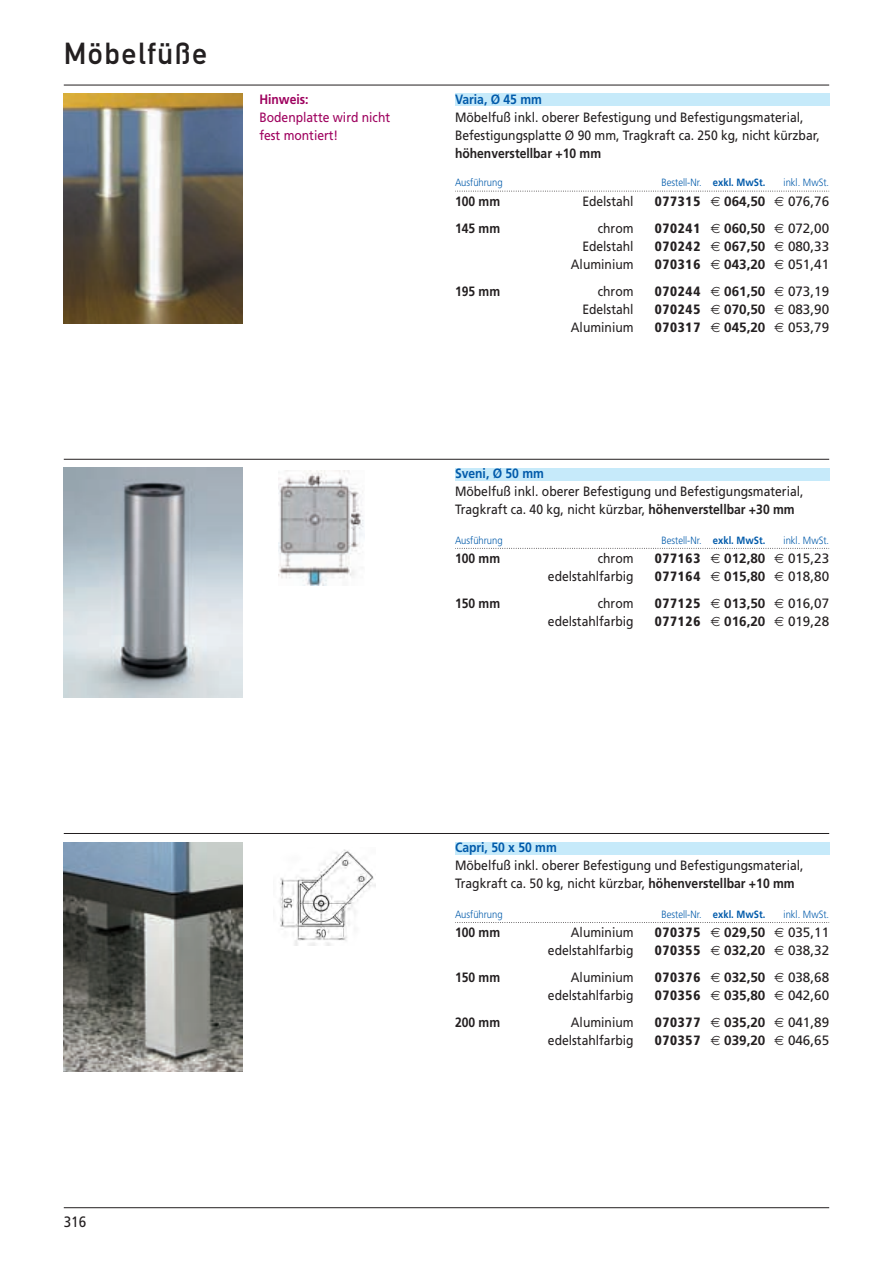
<style>
.page{position:relative;width:893px;height:1263px;background:#fff}
.page>*{position:absolute;margin:0;border:0;box-sizing:border-box;transform-origin:0 0}
.t1{font:30px "DIN Mittelschrift Alternate";letter-spacing:.05em;color:#231f20}
.t2{font:15px "Frutiger";color:#231f20;scale:.9 1}
.t3{font:13.5px/18px "Frutiger";color:#231f20;scale:.9 1}
.t4{font:900 condensed 13.5px "Frutiger";letter-spacing:.05em;color:#231f20}
.t5{font:700 13.5px "Frutiger";color:#231f20}
.t6{font:13.5px "Frutiger";color:#231f20}
.t7{font:13.5px/18px "Frutiger";color:#9e015e;scale:.9 1}
.t8{font:700 13.5px "Frutiger";color:#231f20;scale:.9 1}
.t9{font:300 10.5px "Frutiger";color:#015aaa;scale:.9 1}
.s1{font-weight:700}
.s2{font-weight:700;color:#015aaa}
</style>
<div class="page">
<hr style="left:64px;top:85px;width:765px;height:1px;background:#231f20">
<hr style="left:64px;top:1207px;width:765px;height:1px;background:#231f20">
<hr style="left:64px;top:459px;width:765px;height:1px;background:#231f20">
<hr style="left:64px;top:833px;width:765px;height:1px;background:#231f20">
<img style="left:64px;top:94px;width:178px;height:229px">
<img style="left:64px;top:468px;width:178px;height:229px">
<img style="left:64px;top:842px;width:178px;height:229px">
<img style="left:279px;top:470px;width:85px;height:115px">
<img style="left:279px;top:849px;width:96px;height:96px">
<div style="left:455px;top:94px;width:374px;height:12px;background:#c6eafa"></div>
<div style="left:455px;top:468px;width:374px;height:12px;background:#c6eafa"></div>
<div style="left:455px;top:842px;width:374px;height:13px;background:#c6eafa"></div>
<svg style="left:455px;top:191px;width:374px;height:1px"></svg>
<svg style="left:455px;top:548px;width:374px;height:1px"></svg>
<svg style="left:455px;top:922px;width:374px;height:1px"></svg>
<p class="t1" style="left:64px;top:43px;width:145px">Möbelfüße</p>
<p class="t7" style="left:259px;top:91px;width:147px"><span class="s1">Hinweis:<br></span>Bodenplatte wird nicht fest montiert!</p>
<p class="t3" style="left:455px;top:91px;width:407px"><span class="s2">Varia, Ø 45 mm<br></span>Möbelfuß inkl. oberer Befestigung und Befestigungsmaterial, Befestigungsplatte Ø 90 mm, Tragkraft ca. 250 kg, nicht kürzbar, <span class="s1">höhenverstellbar +10 mm</span></p>
<p class="t9" style="left:455px;top:179px;width:55px">Ausführung</p>
<p class="t9" style="left:662px;top:179px;width:117px">Bestell-Nr. <span class="s1">exkl. MwSt.</span></p>
<p class="t9" style="left:784px;top:179px;width:52px">inkl. MwSt.</p>
<p class="t8" style="left:455px;top:196px;width:52px">100 mm</p>
<p class="t3" style="left:582px;top:193px;width:58px">Edelstahl</p>
<p class="t4" style="left:655px;top:196px;width:47px">077315</p>
<p class="t5" style="left:724px;top:196px;width:43px">064,50</p>
<p class="t6" style="left:788px;top:196px;width:43px">076,76</p>
<p class="t8" style="left:455px;top:223px;width:52px">145 mm</p>
<p class="t3" style="left:598px;top:220px;width:41px">chrom</p>
<p class="t4" style="left:655px;top:223px;width:47px">070241</p>
<p class="t5" style="left:724px;top:223px;width:43px">060,50</p>
<p class="t6" style="left:788px;top:223px;width:43px">072,00</p>
<p class="t3" style="left:582px;top:238px;width:58px">Edelstahl</p>
<p class="t4" style="left:655px;top:241px;width:47px">070242</p>
<p class="t5" style="left:724px;top:241px;width:43px">067,50</p>
<p class="t6" style="left:788px;top:241px;width:43px">080,33</p>
<p class="t3" style="left:571px;top:256px;width:71px">Aluminium</p>
<p class="t4" style="left:655px;top:259px;width:47px">070316</p>
<p class="t5" style="left:724px;top:259px;width:43px">043,20</p>
<p class="t6" style="left:788px;top:259px;width:43px">051,41</p>
<p class="t8" style="left:455px;top:286px;width:52px">195 mm</p>
<p class="t3" style="left:598px;top:283px;width:41px">chrom</p>
<p class="t4" style="left:655px;top:286px;width:47px">070244</p>
<p class="t5" style="left:724px;top:286px;width:43px">061,50</p>
<p class="t6" style="left:788px;top:286px;width:43px">073,19</p>
<p class="t3" style="left:582px;top:301px;width:58px">Edelstahl</p>
<p class="t4" style="left:655px;top:304px;width:47px">070245</p>
<p class="t5" style="left:724px;top:304px;width:43px">070,50</p>
<p class="t6" style="left:788px;top:304px;width:43px">083,90</p>
<p class="t3" style="left:571px;top:319px;width:71px">Aluminium</p>
<p class="t4" style="left:655px;top:322px;width:47px">070317</p>
<p class="t5" style="left:724px;top:322px;width:43px">045,20</p>
<p class="t6" style="left:788px;top:322px;width:43px">053,79</p>
<p class="t3" style="left:455px;top:465px;width:389px"><span class="s2">Sveni, Ø 50 mm<br></span>Möbelfuß inkl. oberer Befestigung und Befestigungsmaterial,<br>Tragkraft ca. 40 kg, nicht kürzbar, <span class="s1">höhenverstellbar +30 mm</span></p>
<p class="t9" style="left:455px;top:536px;width:55px">Ausführung</p>
<p class="t9" style="left:662px;top:536px;width:117px">Bestell-Nr. <span class="s1">exkl. MwSt.</span></p>
<p class="t9" style="left:784px;top:536px;width:52px">inkl. MwSt.</p>
<p class="t8" style="left:455px;top:553px;width:52px">100 mm</p>
<p class="t3" style="left:598px;top:550px;width:41px">chrom</p>
<p class="t4" style="left:655px;top:553px;width:47px">077163</p>
<p class="t5" style="left:724px;top:553px;width:43px">012,80</p>
<p class="t6" style="left:788px;top:553px;width:43px">015,23</p>
<p class="t3" style="left:548px;top:568px;width:97px">edelstahlfarbig</p>
<p class="t4" style="left:655px;top:571px;width:47px">077164</p>
<p class="t5" style="left:724px;top:571px;width:43px">015,80</p>
<p class="t6" style="left:788px;top:571px;width:43px">018,80</p>
<p class="t8" style="left:455px;top:598px;width:52px">150 mm</p>
<p class="t3" style="left:598px;top:595px;width:41px">chrom</p>
<p class="t4" style="left:655px;top:598px;width:47px">077125</p>
<p class="t5" style="left:724px;top:598px;width:43px">013,50</p>
<p class="t6" style="left:788px;top:598px;width:43px">016,07</p>
<p class="t3" style="left:548px;top:613px;width:97px">edelstahlfarbig</p>
<p class="t4" style="left:655px;top:616px;width:47px">077126</p>
<p class="t5" style="left:724px;top:616px;width:43px">016,20</p>
<p class="t6" style="left:788px;top:616px;width:43px">019,28</p>
<p class="t2" style="left:64px;top:1216px;width:26px">316</p>
<p class="t3" style="left:455px;top:839px;width:389px"><span class="s2">Capri, 50 x 50 mm<br></span>Möbelfuß inkl. oberer Befestigung und Befestigungsmaterial,<br>Tragkraft ca. 50 kg, nicht kürzbar, <span class="s1">höhenverstellbar +10 mm</span></p>
<p class="t9" style="left:455px;top:910px;width:55px">Ausführung</p>
<p class="t9" style="left:662px;top:910px;width:117px">Bestell-Nr. <span class="s1">exkl. MwSt.</span></p>
<p class="t9" style="left:784px;top:910px;width:52px">inkl. MwSt.</p>
<p class="t8" style="left:455px;top:927px;width:52px">100 mm</p>
<p class="t3" style="left:571px;top:924px;width:71px">Aluminium</p>
<p class="t4" style="left:655px;top:927px;width:47px">070375</p>
<p class="t5" style="left:724px;top:927px;width:43px">029,50</p>
<p class="t6" style="left:788px;top:927px;width:43px">035,11</p>
<p class="t3" style="left:548px;top:942px;width:97px">edelstahlfarbig</p>
<p class="t4" style="left:655px;top:945px;width:47px">070355</p>
<p class="t5" style="left:724px;top:945px;width:43px">032,20</p>
<p class="t6" style="left:788px;top:945px;width:43px">038,32</p>
<p class="t8" style="left:455px;top:972px;width:52px">150 mm</p>
<p class="t3" style="left:571px;top:969px;width:71px">Aluminium</p>
<p class="t4" style="left:655px;top:972px;width:47px">070376</p>
<p class="t5" style="left:724px;top:972px;width:43px">032,50</p>
<p class="t6" style="left:788px;top:972px;width:43px">038,68</p>
<p class="t3" style="left:548px;top:987px;width:97px">edelstahlfarbig</p>
<p class="t4" style="left:655px;top:990px;width:47px">070356</p>
<p class="t5" style="left:724px;top:990px;width:43px">035,80</p>
<p class="t6" style="left:788px;top:990px;width:43px">042,60</p>
<p class="t8" style="left:455px;top:1017px;width:52px">200 mm</p>
<p class="t3" style="left:571px;top:1014px;width:71px">Aluminium</p>
<p class="t4" style="left:655px;top:1017px;width:47px">070377</p>
<p class="t5" style="left:724px;top:1017px;width:43px">035,20</p>
<p class="t6" style="left:788px;top:1017px;width:43px">041,89</p>
<p class="t3" style="left:548px;top:1032px;width:97px">edelstahlfarbig</p>
<p class="t4" style="left:655px;top:1035px;width:47px">070357</p>
<p class="t5" style="left:724px;top:1035px;width:43px">039,20</p>
<p class="t6" style="left:788px;top:1035px;width:43px">046,65</p>
</div>
